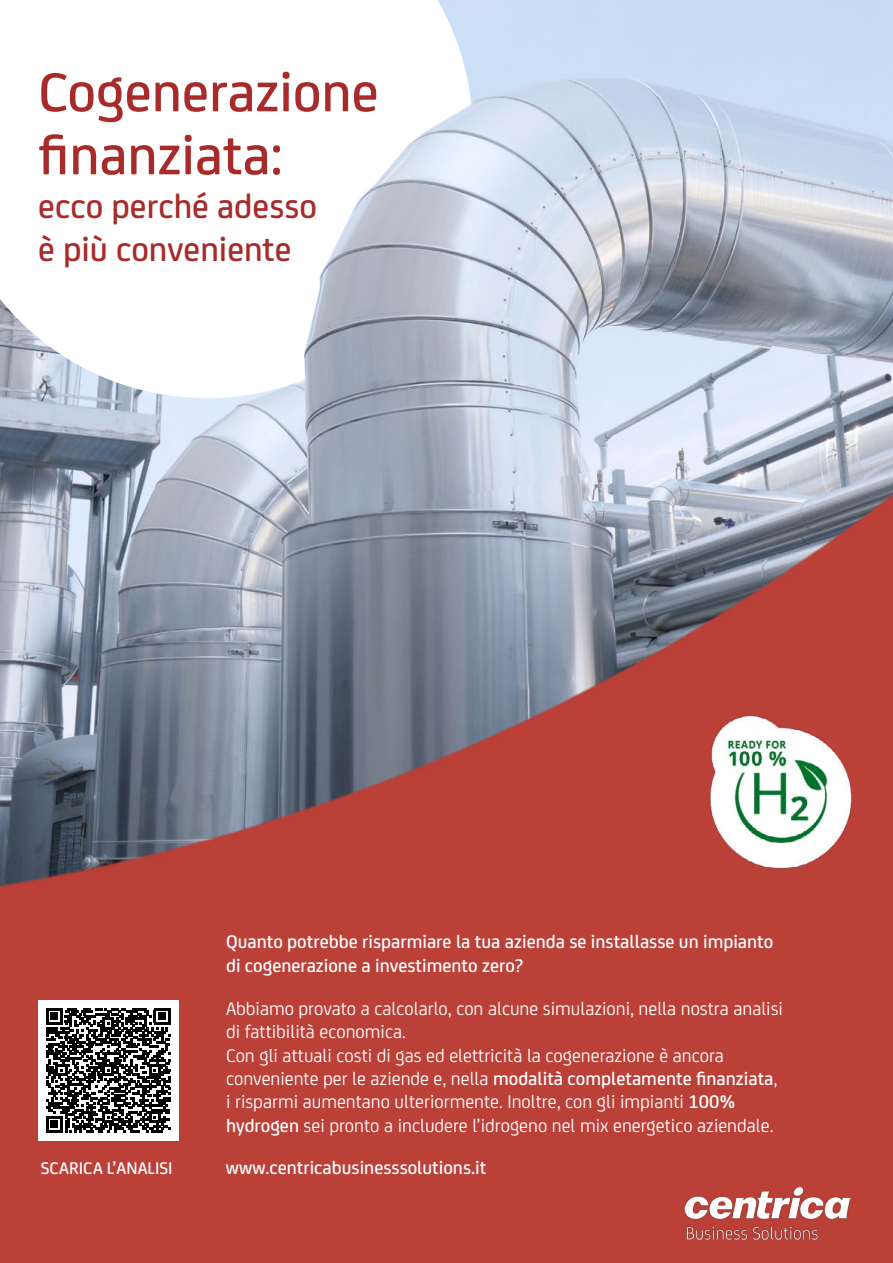
<style>
.page{position:relative;width:893px;height:1263px;background:#fff}
.page>*{position:absolute;margin:0;border:0;box-sizing:border-box;transform-origin:0 0}
.t1{font:500 58.5px/63px "FS Joey Pro";color:#a82b2b}
.t2{font:500 36px/43.2px "FS Joey Pro";color:#a82b2b}
.t3{font:19.5px/23.4px "FS Joey Pro";color:#fff}
.t4{font:500 19.5px/23.4px "FS Joey Pro";color:#fff}
.t5{font:500 18px "FS Joey Pro";color:#fff}
.s1{font-weight:500}
</style>
<div class="page">
<img style="left:0;top:0;width:893px;height:1263px">
<svg style="left:0;top:0;width:473px;height:398px"></svg>
<img style="left:304px;top:77px;width:574px;height:446px">
<img style="left:706px;top:710px;width:149px;height:163px">
<div style="left:38px;top:1000px;width:140px;height:140px;background:#fff"></div>
<svg style="left:46px;top:1008px;width:124px;height:124px"></svg>
<div style="left:51px;top:1120px;width:7px;height:7px;background:#000"></div>
<svg style="left:626px;top:1143px;width:267px;height:120px;background:#be4e47"></svg>
<h1 class="t1" style="left:38px;top:57px;width:342px">Cogenerazione finanziata:</h1>
<h2 class="t2" style="left:38px;top:182px;width:280px">ecco perché adesso è più conveniente</h2>
<p class="t4" style="left:226px;top:929px;width:549px">Quanto potrebbe risparmiare la tua azienda se installasse un impianto di cogenerazione a investimento zero?</p>
<p class="t3" style="left:226px;top:995px;width:558px">Abbiamo provato a calcolarlo, con alcune simulazioni, nella nostra analisi di fattibilità economica.<br>Con gli attuali costi di gas ed elettricità la cogenerazione è ancora conveniente per le aziende e, nella <span class="s1">modalità completamente finanziata</span>, i risparmi aumentano ulteriormente. Inoltre, con gli impianti <span class="s1">100% hydrogen</span> sei pronto a includere l’idrogeno nel mix energetico aziendale.</p>
<p class="t5" style="left:41px;top:1154px;width:133px">SCARICA L’ANALISI</p>
<p class="t4" style="left:226px;top:1155px;width:262px">www.centricabusinesssolutions.it</p>
</div>
